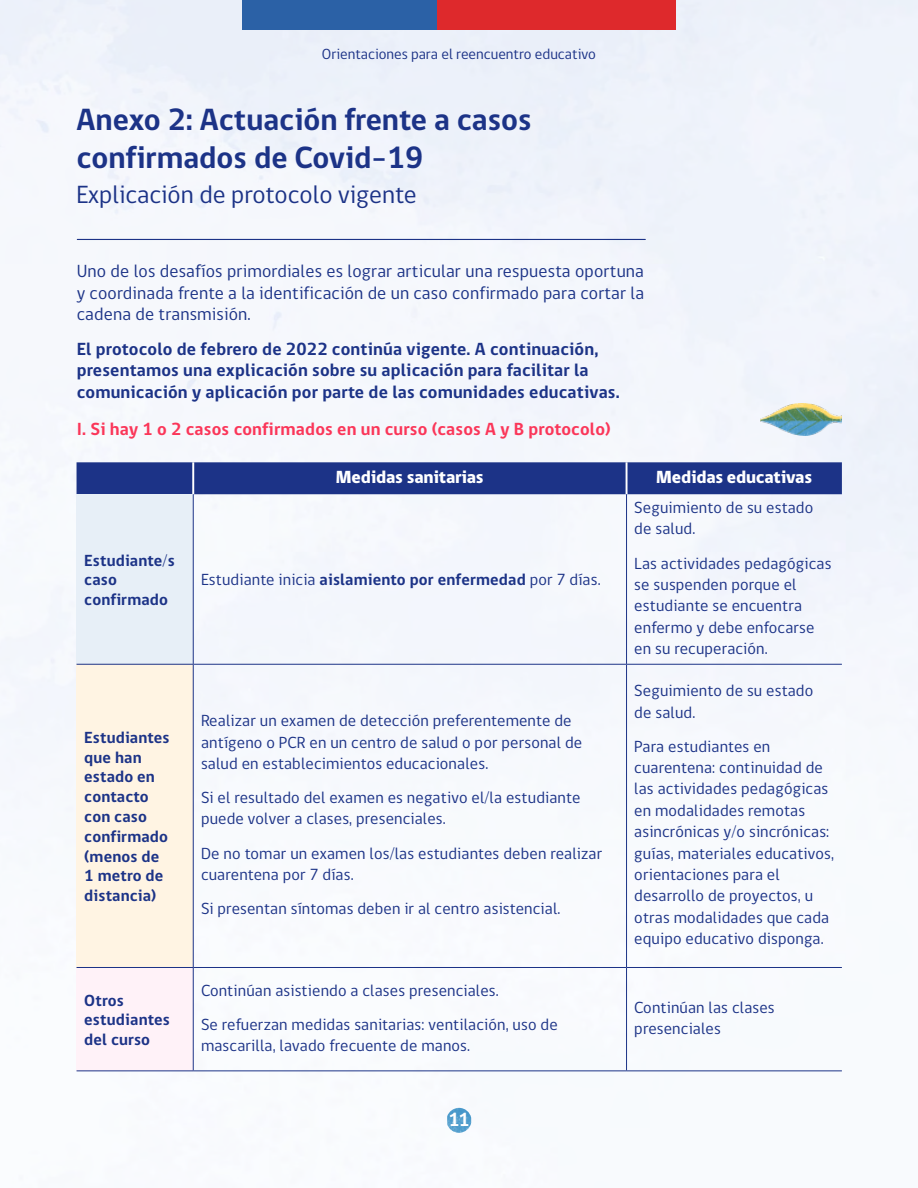
<style>
.page{position:relative;width:918px;height:1188px;background:#fff}
.page>*{position:absolute;margin:0;border:0;box-sizing:border-box;transform-origin:0 0}
.t1{font:700 31.5px/37.8px "gob CL";color:#1c3387}
.t2{font:25.5px "gob CL";color:#1c3387}
.t3{font:700 19.5px "gob CL";color:#fff}
.t4{font:700 18px/21.6px "gob CL";letter-spacing:.01em;color:#1c3387}
.t5{font:18px/21.6px "gob CL";letter-spacing:.01em;color:#1c3387;text-align:justify}
.t6{font:700 18px "gob CL";letter-spacing:.01em;color:#fb3659}
.t7{font:800 18px "gob CL";letter-spacing:-.01em;color:#fff}
.t8{font:16.5px/21.3px "gob CL";letter-spacing:.01em;color:#1c3387}
.t9{font:700 16.5px/19.8px "gob CL";letter-spacing:.01em;color:#1c3387}
.t10{font:15px "gob CL";color:#1c3387}
.s1{font-weight:700}
</style>
<div class="page">
<img style="left:0;top:0;width:918px;height:1124px">
<div style="left:242px;top:0;width:195px;height:29px;background:#2b61a6"></div>
<div style="left:437px;top:0;width:239px;height:29px;background:#de292c"></div>
<img style="left:447px;top:1108px;width:24px;height:25px">
<hr style="left:77px;top:239px;width:568px;height:1px;background:#1c3387">
<div style="left:77px;top:462px;width:765px;height:32px;background:#1c3387"></div>
<div style="left:77px;top:494px;width:116px;height:170px;background:#e7eff7"></div>
<div style="left:77px;top:664px;width:116px;height:303px;background:#fff4e3"></div>
<div style="left:77px;top:967px;width:116px;height:104px;background:#fff2f8"></div>
<hr style="left:192px;top:462px;width:2px;height:32px;background:#fff">
<hr style="left:626px;top:462px;width:2px;height:32px;background:#fff">
<hr style="left:626px;top:494px;width:1px;height:170px;background:#1c3387">
<hr style="left:193px;top:664px;width:434px;height:1px;background:#1c3387">
<hr style="left:627px;top:664px;width:215px;height:1px;background:#1c3387">
<hr style="left:626px;top:665px;width:1px;height:302px;background:#1c3387">
<hr style="left:193px;top:967px;width:434px;height:1px;background:#1c3387">
<hr style="left:627px;top:967px;width:215px;height:1px;background:#1c3387">
<hr style="left:626px;top:968px;width:1px;height:102px;background:#1c3387">
<hr style="left:193px;top:1070px;width:434px;height:1px;background:#1c3387">
<hr style="left:627px;top:1070px;width:215px;height:1px;background:#1c3387">
<hr style="left:193px;top:494px;width:1px;height:170px;background:#1c3387">
<hr style="left:193px;top:665px;width:1px;height:302px;background:#1c3387">
<hr style="left:193px;top:968px;width:1px;height:102px;background:#1c3387">
<hr style="left:77px;top:664px;width:116px;height:1px;background:#1c3387">
<hr style="left:77px;top:967px;width:116px;height:1px;background:#1c3387">
<hr style="left:77px;top:1070px;width:116px;height:1px;background:#1c3387">
<img style="left:761px;top:404px;width:81px;height:31px">
<p class="t10" style="left:322px;top:44px;width:276px">Orientaciones para el reencuentro educativo</p>
<h1 class="t1" style="left:77px;top:101px;width:457px">Anexo 2: Actuación frente a casos confirmados de Covid-19</h1>
<h2 class="t2" style="left:77px;top:177px;width:342px">Explicación de protocolo vigente</h2>
<p class="t5" style="left:77px;top:261px;width:569px">Uno de los desafíos primordiales es lograr articular una respuesta oportuna y coordinada frente a la identificación de un caso confirmado para cortar la cadena de transmisión.</p>
<p class="t4" style="left:77px;top:338px;width:545px">El protocolo de febrero de 2022 continúa vigente. A continuación, presentamos una explicación sobre su aplicación para facilitar la comunicación y aplicación por parte de las comunidades educativas.</p>
<p class="t6" style="left:77px;top:416px;width:536px">I. Si hay 1 o 2 casos confirmados en un curso (casos A y B protocolo)</p>
<p class="t7" style="left:336px;top:465px;width:149px">Medidas sanitarias</p>
<p class="t7" style="left:656px;top:465px;width:157px">Medidas educativas</p>
<p class="t9" style="left:84px;top:551px;width:92px">Estudiante/s caso confirmado</p>
<p class="t8" style="left:201px;top:570px;width:401px">Estudiante inicia <span class="s1">aislamiento por enfermedad</span> por 7 días.</p>
<p class="t9" style="left:84px;top:728px;width:87px">Estudiantes que han estado en contacto con caso confirmado (menos de<br>1 metro de distancia)</p>
<p class="t8" style="left:201px;top:710px;width:383px">Realizar un examen de detección preferentemente de antígeno o PCR en un centro de salud o por personal de salud en establecimientos educacionales.</p>
<p class="t8" style="left:201px;top:787px;width:381px">Si el resultado del examen es negativo el/la estudiante puede volver a clases, presenciales.</p>
<p class="t8" style="left:201px;top:843px;width:403px">De no tomar un examen los/las estudiantes deben realizar cuarentena por 7 días.</p>
<p class="t8" style="left:201px;top:898px;width:361px">Si presentan síntomas deben ir al centro asistencial.</p>
<p class="t9" style="left:84px;top:991px;width:87px">Otros estudiantes del curso</p>
<p class="t8" style="left:201px;top:974px;width:358px;line-height:34px">Continúan asistiendo a clases presenciales.<br>Se refuerzan medidas sanitarias: ventilación, uso de</p>
<p class="t8" style="left:201px;top:1035px;width:271px">mascarilla, lavado frecuente de manos.</p>
<p class="t3" style="left:448px;top:1106px;width:23px">11</p>
<p class="t8" style="left:634px;top:497px;width:180px">Seguimiento de su estado de salud.</p>
<p class="t8" style="left:634px;top:553px;width:199px">Las actividades pedagógicas se suspenden porque el estudiante se encuentra enfermo y debe enfocarse en su recuperación.</p>
<p class="t8" style="left:634px;top:680px;width:180px">Seguimiento de su estado de salud.</p>
<p class="t8" style="left:634px;top:736px;width:201px">Para estudiantes en cuarentena: continuidad de las actividades pedagógicas en modalidades remotas asincrónicas y/o sincrónicas: guías, materiales educativos, orientaciones para el desarrollo de proyectos, u otras modalidades que cada equipo educativo disponga.</p>
<p class="t8" style="left:634px;top:997px;width:142px">Continúan las clases presenciales</p>
</div>
